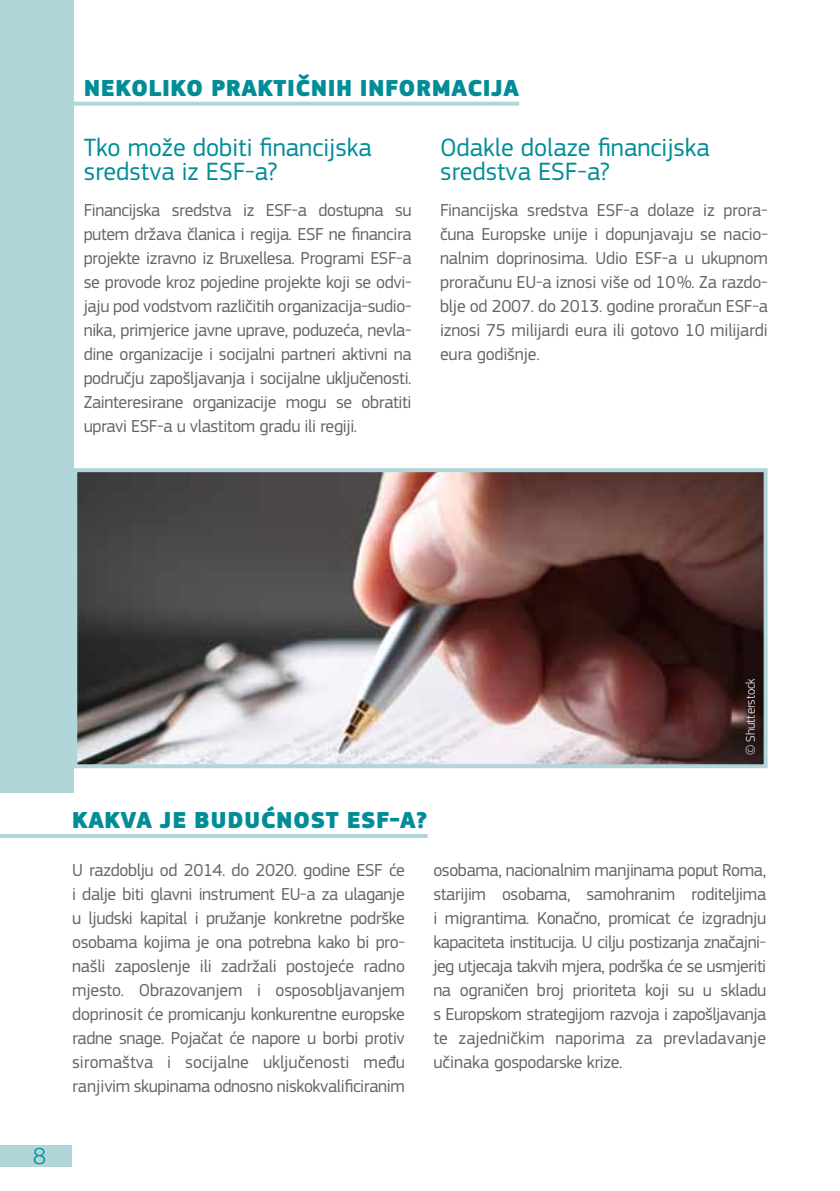
<style>
.page{position:relative;width:840px;height:1191px;background:#fff}
.page>*{position:absolute;margin:0;border:0;box-sizing:border-box;transform-origin:0 0}
.t1{font:26px/24px "EC Square Sans Pro";color:#008d98}
.t2{font:900 24px "EC Square Sans Pro";letter-spacing:.02em;color:#008d98}
.t3{font:300 24px "EC Square Sans Pro";color:#008d98}
.t4{font:18px/24px "EC Square Sans Pro";letter-spacing:-.02em;color:#646567;text-align:justify}
.t5{font:300 13px "EC Square Sans Pro";color:#fff}
</style>
<div class="page">
<div style="left:0;top:1145px;width:72px;height:22px;background:#b1d6da"></div>
<div style="left:0;top:0;width:73px;height:792px;background:#b1d6da"></div>
<svg style="left:73px;top:102px;width:446px;height:4px;background:#b6d8dc"></svg>
<hr style="left:0;top:834px;width:427px;height:4px;background:#b1d6da">
<img style="left:78px;top:473px;width:684px;height:290px">
<div style="left:73px;top:468px;width:694px;height:300px;border:4px solid #b1d6da"></div>
<h2 class="t2" style="left:84px;top:73px;width:16px">NEKOLIKO</h2>
<h2 class="t2" style="left:211px;top:73px;width:15px">PRAKTI</h2>
<h2 class="t2" style="left:295px;top:73px;width:80px">ČNIH INFOR</h2>
<h2 class="t2" style="left:431px;top:73px;width:35px">MACIJA</h2>
<h1 class="t1" style="left:84px;top:136px;width:289px">Tko može dobiti financijska sredstva iz ESF-a?</h1>
<p class="t4" style="left:84px;top:198px;width:329px">Financijska sredstva iz ESF-a dostupna su putem država članica i regija. ESF ne financira projekte izravno iz Bruxellesa. Programi ESF-a se provode kroz pojedine projekte koji se odvi&shy;jaju pod vodstvom različitih organizacija-sudio&shy;nika, primjerice javne uprave, poduzeća, nevla&shy;dine organizacije i socijalni partneri aktivni na području zapošljavanja i socijalne uključenosti.<br>Zainteresirane organizacije mogu se obratiti upravi ESF-a u vlastitom gradu ili regiji.</p>
<h1 class="t1" style="left:440px;top:136px;width:271px">Odakle dolaze financijska sredstva ESF-a?</h1>
<p class="t4" style="left:440px;top:198px;width:329px">Financijska sredstva ESF-a dolaze iz prora&shy;čuna Europske unije i dopunjavaju se nacio&shy;nalnim doprinosima. Udio ESF-a u ukupnom proračunu EU-a iznosi više od 10%. Za razdo&shy;blje od 2007. do 2013. godine proračun ESF-a iznosi 75 milijardi eura ili gotovo 10 milijardi eura godišnje.</p>
<h2 class="t3" style="left:33px;top:1142px;width:14px">8</h2>
<p class="t5" style="left:742px;top:755px;width:79px;rotate:-90deg">© Shutterstock</p>
<h2 class="t2" style="left:72px;top:805px;width:356px">KAKVA JE BUDUĆNOST ESF-A?</h2>
<p class="t4" style="left:72px;top:858px;width:334px">U razdoblju od 2014. do 2020. godine ESF će i dalje biti glavni instrument EU-a za ulaganje u ljudski kapital i pružanje konkretne podrške osobama kojima je ona potrebna kako bi pro&shy;našli zaposlenje ili zadržali postojeće radno mjesto. Obrazovanjem i osposobljavanjem doprinosit će promicanju konkurentne europske radne snage. Pojačat će napore u borbi protiv siromaštva i socijalne uključenosti među ranjivim skupinama odnosno niskokvalificiranim</p>
<p class="t4" style="left:433px;top:858px;width:334px">osobama, nacionalnim manjinama poput Roma, starijim osobama, samohranim roditeljima i migrantima. Konačno, promicat će izgradnju kapaciteta institucija. U cilju postizanja značajni&shy;jeg utjecaja takvih mjera, podrška će se usmjeriti na ograničen broj prioriteta koji su u skladu s Europskom strategijom razvoja i zapošljavanja te zajedničkim naporima za prevladavanje učinaka gospodarske krize.</p>
</div>
